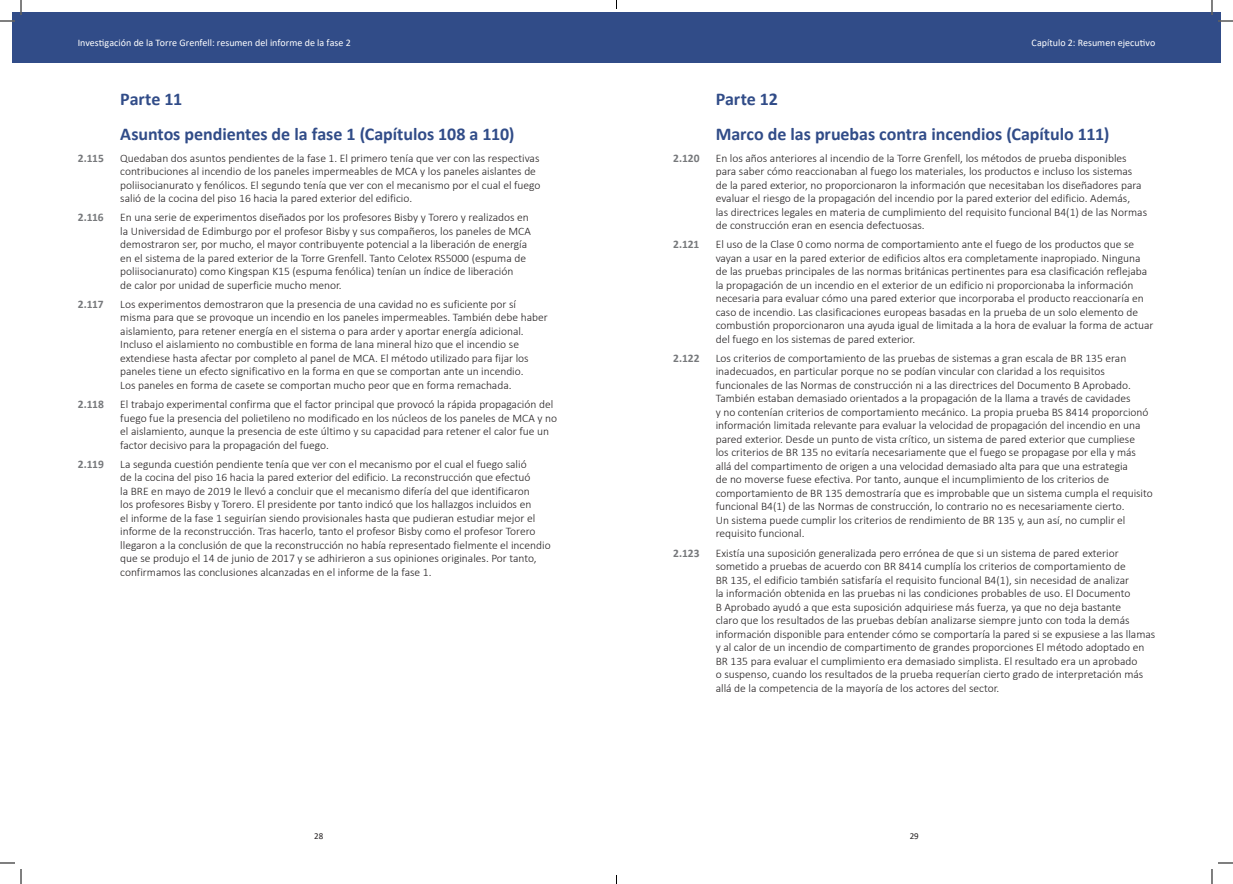
<style>
.page{position:relative;width:1233px;height:884px;background:#fff}
.page>*{position:absolute;margin:0;border:0;box-sizing:border-box;transform-origin:0 0}
.AHead{font:700 18px "Calibri";letter-spacing:-.005em;color:#314c88}
.t1{font:300 11.5px/13.5px "Calibri";color:#231f20}
.t2{font:700 11.5px "Calibri";letter-spacing:-.01em;color:#76787b}
.t3{font:10px "Calibri";color:#fff}
.t4{font:9px "Calibri";color:#231f20}
</style>
<div class="page">
<div style="left:12px;top:12px;width:604px;height:51px;background:#314c88"></div>
<div style="left:616px;top:12px;width:604px;height:51px;background:#314c88"></div>
<svg style="left:1218px;top:20px;width:15px;height:2px"></svg>
<svg style="left:1218px;top:862px;width:15px;height:2px"></svg>
<svg style="left:0;top:0;width:22px;height:22px"></svg>
<svg style="left:0;top:862px;width:22px;height:22px"></svg>
<svg style="left:1211px;top:0;width:1px;height:15px"></svg>
<svg style="left:1211px;top:869px;width:1px;height:15px"></svg>
<p class="t3" style="left:78px;top:36px;width:275px">Investigación de la Torre Grenfell: resumen del informe de la fase 2</p>
<p class="t3" style="left:1031px;top:36px;width:125px">Capítulo 2: Resumen ejecutivo</p>
<h2 class="AHead" style="left:120px;top:87px;width:64px">Parte 11</h2>
<h2 class="AHead" style="left:120px;top:121px;width:396px">Asuntos pendientes de la fase 1 (Capítulos 108 a 110)</h2>
<p class="t2" style="left:78px;top:150px;width:28px">2.115</p>
<p class="t1" style="left:120px;top:151px;width:422px">Quedaban dos asuntos pendientes de la fase 1. El primero tenía que ver con las respectivas contribuciones al incendio de los paneles impermeables de MCA y los paneles aislantes de poliisocianurato y fenólicos. El segundo tenía que ver con el mecanismo por el cual el fuego salió de la cocina del piso 16 hacia la pared exterior del edificio.</p>
<p class="t2" style="left:78px;top:209px;width:28px">2.116</p>
<p class="t1" style="left:120px;top:211px;width:412px">En una serie de experimentos diseñados por los profesores Bisby y Torero y realizados en la Universidad de Edimburgo por el profesor Bisby y sus compañeros, los paneles de MCA demostraron ser, por mucho, el mayor contribuyente potencial a la liberación de energía en el sistema de la pared exterior de la Torre Grenfell. Tanto Celotex RS5000 (espuma de poliisocianurato) como Kingspan K15 (espuma fenólica) tenían un índice de liberación<br>de calor por unidad de superficie mucho menor.</p>
<p class="t2" style="left:78px;top:296px;width:27px">2.117</p>
<p class="t1" style="left:120px;top:297px;width:429px">Los experimentos demostraron que la presencia de una cavidad no es suficiente por sí misma para que se provoque un incendio en los paneles impermeables. También debe haber aislamiento, para retener energía en el sistema o para arder y aportar energía adicional.<br>Incluso el aislamiento no combustible en forma de lana mineral hizo que el incendio se extendiese hasta afectar por completo al panel de MCA. El método utilizado para fijar los paneles tiene un efecto significativo en la forma en que se comportan ante un incendio.<br>Los paneles en forma de casete se comportan mucho peor que en forma remachada.</p>
<p class="t2" style="left:78px;top:396px;width:28px">2.118</p>
<p class="t1" style="left:120px;top:397px;width:438px">El trabajo experimental confirma que el factor principal que provocó la rápida propagación del fuego fue la presencia del polietileno no modificado en los núcleos de los paneles de MCA y no el aislamiento, aunque la presencia de este último y su capacidad para retener el calor fue un factor decisivo para la propagación del fuego.</p>
<p class="t2" style="left:78px;top:456px;width:28px">2.119</p>
<p class="t1" style="left:120px;top:457px;width:432px">La segunda cuestión pendiente tenía que ver con el mecanismo por el cual el fuego salió<br>de la cocina del piso 16 hacia la pared exterior del edificio. La reconstrucción que efectuó<br>la BRE en mayo de 2019 le llevó a concluir que el mecanismo difería del que identificaron<br>los profesores Bisby y Torero. El presidente por tanto indicó que los hallazgos incluidos en<br>el informe de la fase 1 seguirían siendo provisionales hasta que pudieran estudiar mejor el informe de la reconstrucción. Tras hacerlo, tanto el profesor Bisby como el profesor Torero llegaron a la conclusión de que la reconstrucción no había representado fielmente el incendio que se produjo el 14 de junio de 2017 y se adhirieron a sus opiniones originales. Por tanto, confirmamos las conclusiones alcanzadas en el informe de la fase 1.</p>
<h2 class="AHead" style="left:715px;top:87px;width:64px">Parte 12</h2>
<h2 class="AHead" style="left:715px;top:121px;width:395px">Marco de las pruebas contra incendios (Capítulo 111)</h2>
<p class="t2" style="left:673px;top:150px;width:28px">2.120</p>
<p class="t1" style="left:715px;top:151px;width:433px">En los años anteriores al incendio de la Torre Grenfell, los métodos de prueba disponibles para saber cómo reaccionaban al fuego los materiales, los productos e incluso los sistemas<br>de la pared exterior, no proporcionaron la información que necesitaban los diseñadores para evaluar el riesgo de la propagación del incendio por la pared exterior del edificio. Además,<br>las directrices legales en materia de cumplimiento del requisito funcional B4(1) de las Normas de construcción eran en esencia defectuosas.</p>
<p class="t2" style="left:673px;top:236px;width:28px">2.121</p>
<p class="t1" style="left:715px;top:238px;width:439px">El uso de la Clase 0 como norma de comportamiento ante el fuego de los productos que se vayan a usar en la pared exterior de edificios altos era completamente inapropiado. Ninguna de las pruebas principales de las normas británicas pertinentes para esa clasificación reflejaba la propagación de un incendio en el exterior de un edificio ni proporcionaba la información necesaria para evaluar cómo una pared exterior que incorporaba el producto reaccionaría en caso de incendio. Las clasificaciones europeas basadas en la prueba de un solo elemento de combustión proporcionaron una ayuda igual de limitada a la hora de evaluar la forma de actuar del fuego en los sistemas de pared exterior.</p>
<p class="t2" style="left:673px;top:350px;width:28px">2.122</p>
<p class="t1" style="left:715px;top:351px;width:438px">Los criterios de comportamiento de las pruebas de sistemas a gran escala de BR 135 eran inadecuados, en particular porque no se podían vincular con claridad a los requisitos funcionales de las Normas de construcción ni a las directrices del Documento B Aprobado.<br>También estaban demasiado orientados a la propagación de la llama a través de cavidades<br>y no contenían criterios de comportamiento mecánico. La propia prueba BS 8414 proporcionó información limitada relevante para evaluar la velocidad de propagación del incendio en una pared exterior. Desde un punto de vista crítico, un sistema de pared exterior que cumpliese<br>los criterios de BR 135 no evitaría necesariamente que el fuego se propagase por ella y más allá del compartimento de origen a una velocidad demasiado alta para que una estrategia<br>de no moverse fuese efectiva. Por tanto, aunque el incumplimiento de los criterios de comportamiento de BR 135 demostraría que es improbable que un sistema cumpla el requisito funcional B4(1) de las Normas de construcción, lo contrario no es necesariamente cierto.<br>Un sistema puede cumplir los criterios de rendimiento de BR 135 y, aun así, no cumplir el requisito funcional.</p>
<p class="t2" style="left:673px;top:545px;width:28px">2.123</p>
<p class="t1" style="left:715px;top:546px;width:441px">Existía una suposición generalizada pero errónea de que si un sistema de pared exterior sometido a pruebas de acuerdo con BR 8414 cumplía los criterios de comportamiento de<br>BR 135, el edificio también satisfaría el requisito funcional B4(1), sin necesidad de analizar<br>la información obtenida en las pruebas ni las condiciones probables de uso. El Documento<br>B Aprobado ayudó a que esta suposición adquiriese más fuerza, ya que no deja bastante<br>claro que los resultados de las pruebas debían analizarse siempre junto con toda la demás información disponible para entender cómo se comportaría la pared si se expusiese a las llamas y al calor de un incendio de compartimento de grandes proporciones El método adoptado en BR 135 para evaluar el cumplimiento era demasiado simplista. El resultado era un aprobado<br>o suspenso, cuando los resultados de la prueba requerían cierto grado de interpretación más allá de la competencia de la mayoría de los actores del sector.</p>
<p class="t4" style="left:314px;top:830px;width:11px">28</p>
<p class="t4" style="left:909px;top:830px;width:11px">29</p>
</div>
